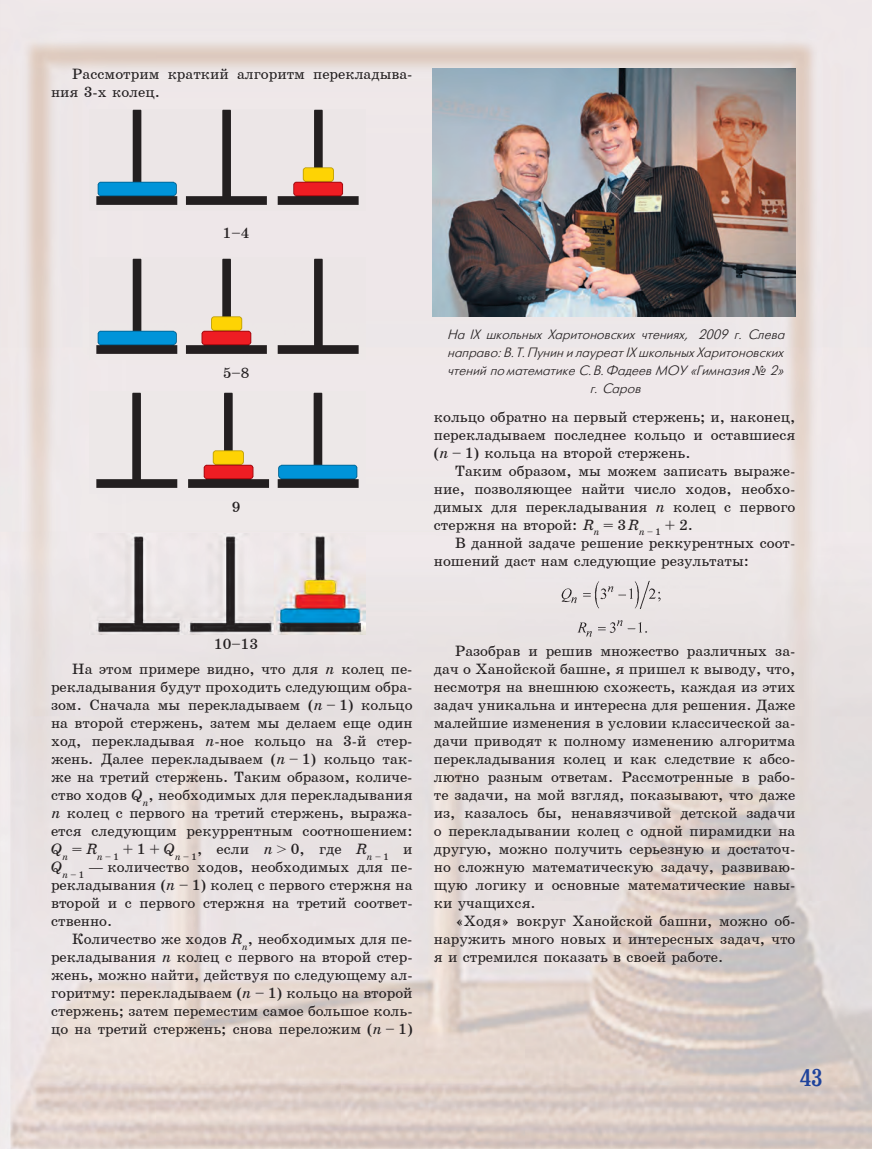
<style>
.page{position:relative;width:872px;height:1149px;background:#fff}
.page>*{position:absolute;margin:0;border:0;box-sizing:border-box;transform-origin:0 0}
.t1{font:24px "Bruskovaya Plain";color:#1f439b}
.t2{font:15px/18px "School";color:#231f20;text-align:justify}
.t3{font:italic 13.5px/18px "Futuris";color:#231f20;text-align:center}
.s1{font-family:"Times New Roman"}
.s2{font-style:italic}
</style>
<div class="page">
<img style="left:0;top:0;width:872px;height:1148px">
<img style="left:90px;top:109px;width:275px;height:101px">
<img style="left:90px;top:258px;width:275px;height:101px">
<img style="left:90px;top:392px;width:275px;height:101px">
<img style="left:90px;top:533px;width:275px;height:101px">
<img style="left:433px;top:69px;width:363px;height:247px">
<img style="left:558px;top:580px;width:106px;height:57px">
<p class="t2" style="left:51px;top:65px;width:363px;text-indent:21px">Рассмотрим краткий алгоритм перекладыва&shy;ния 3-х колец.</p>
<p class="t2" style="left:223px;top:224px;width:28px">1–4</p>
<p class="t2" style="left:223px;top:363px;width:28px">5–8</p>
<p class="t2" style="left:232px;top:498px;width:10px">9</p>
<p class="t3" style="left:447px;top:326px;width:339px">На IÕ школьных Õаритоновских чтениях, 2009 г. Слева направо: В. Т. Пунин и лауреат IÕ школьных Õаритоновских чтений по математике С. В. Фадеев МОÓ «Гимназия <span class="s1">№</span> 2» г. Саров</p>
<p class="t2" style="left:434px;top:407px;width:363px">кольцо обратно на первый стержень; и, наконец, перекладываем последнее кольцо и оставшиеся (<span class="s2">n</span> – 1) кольца на второй стержень.</p>
<p class="t2" style="left:434px;top:461px;width:363px;text-indent:21px">Таким образом, мы можем записать выраже&shy;ние, позволяющее найти число ходов, необхо&shy;димых для перекладывания <span class="s2">n</span> колец с первого стержня на второй: <span class="s2">R</span><sub>n</sub> = 3 <span class="s2">R</span><sub>n</sub> <sub>–</sub> <sub>1</sub> + 2.</p>
<p class="t2" style="left:434px;top:533px;width:363px;text-indent:21px">В данной задаче решение реккурентных соот&shy;ношений даст нам следующие результаты:</p>
<p class="t2" style="left:214px;top:635px;width:46px">10–13</p>
<p class="t2" style="left:51px;top:659px;width:363px;text-indent:21px">На этом примере видно, что для <span class="s2">n</span> колец пе&shy;рекладывания будут проходить следующим обра&shy;зом. Сначала мы перекладываем (<span class="s2">n</span> – 1) кольцо на второй стержень, затем мы делаем еще один ход, перекладывая <span class="s2">n</span>-ное кольцо на 3-й стер&shy;жень. Далее перекладываем (<span class="s2">n</span> – 1) кольцо так&shy;же на третий стержень. Таким образом, количе&shy;ство ходов <span class="s2">Q</span><sub>n</sub>, необходимых для перекладывания <span class="s2">n</span> колец с первого на третий стержень, выража&shy;ется следующим рекуррентным соотношением:<br><span class="s2">Q</span><sub>n</sub> = <span class="s2">R</span><sub>n</sub> <sub>–</sub> <sub>1</sub> + 1 + <span class="s2">Q</span><sub>n</sub> <sub>–</sub> <sub>1</sub>, если <span class="s2">n</span> &gt; 0, где <span class="s2">R</span><sub>n</sub> <sub>–</sub> <sub>1</sub> и <span class="s2">Q</span><sub>n</sub> <sub>–</sub> <sub>1</sub> — количество ходов, необходимых для пе&shy;рекладывания (<span class="s2">n</span> – 1) колец с первого стержня на второй и с первого стержня на третий соответ&shy;ственно.</p>
<p class="t2" style="left:51px;top:929px;width:363px;text-indent:21px">Количество же ходов <span class="s2">R</span><sub>n</sub>, необходимых для пе&shy;рекладывания <span class="s2">n</span> колец с первого на второй стер&shy;жень, можно найти, действуя по следующему ал&shy;горитму: перекладываем (<span class="s2">n</span> – 1) кольцо на второй стержень; затем переместим самое большое коль&shy;цо на третий стержень; снова переложим (<span class="s2">n</span> – 1)</p>
<p class="t2" style="left:434px;top:641px;width:363px;text-indent:21px">Разобрав и решив множество различных за&shy;дач о Ханойской башне, я пришел к выводу, что, несмотря на внешнюю схожесть, каждая из этих задач уникальна и интересна для решения. Даже малейшие изменения в условии классической за&shy;дачи приводят к полному изменению алгоритма перекладывания колец и как следствие к абсо&shy;лютно разным ответам. Рассмотренные в рабо&shy;те задачи, на мой взгляд, показывают, что даже из, казалось бы, ненавязчивой детской задачи о перекладывании колец с одной пирамидки на другую, можно получить серьезную и достаточ&shy;но сложную математическую задачу, развиваю&shy;щую логику и основные математические навы&shy;ки учащихся.</p>
<p class="t2" style="left:434px;top:911px;width:363px;text-indent:21px">«Ходя» вокруг Ханойской башни, можно об&shy;наружить много новых и интересных задач, что я и стремился показать в своей работе.</p>
<h1 class="t1" style="left:799px;top:1065px;width:24px">43</h1>
</div>
